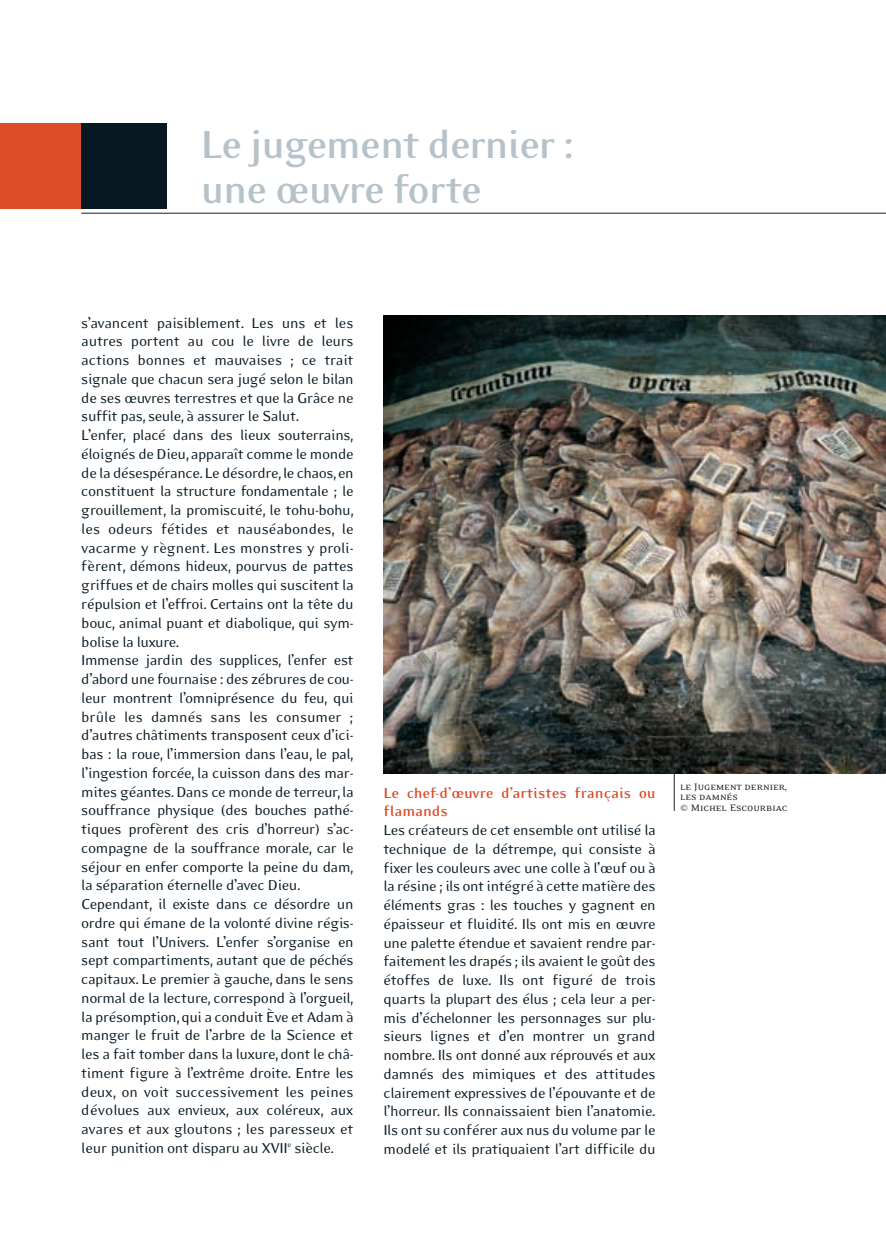
<style>
.page{position:relative;width:886px;height:1256px;background:#fff}
.page>*{position:absolute;margin:0;border:0;box-sizing:border-box;transform-origin:0 0}
.t1{font:700 45px/45px "Eidetic Modern";letter-spacing:-.04em;color:#b6c2c9}
.t2{font:16.5px/18.8px "Eidetic Modern";letter-spacing:-.015em;color:#071822}
.t3{font:700 16.5px/18.8px "Eidetic Modern";color:#dc4c27}
.t4{font:10.8px/10.5px "Eidetic Serif Small Caps";color:#231f20}
</style>
<div class="page">
<div style="left:0;top:124px;width:124px;height:85px;background:#dc4c27"></div>
<div style="left:81px;top:124px;width:85px;height:85px;background:#071822"></div>
<hr style="left:81px;top:213px;width:804px;height:1px;background:#231f20">
<hr style="left:673px;top:771px;width:1px;height:39px;background:#231f20">
<img style="left:383px;top:316px;width:502px;height:457px">
<h1 class="t1" style="left:200px;top:120px;width:375px">Le jugement dernier : une œuvre forte</h1>
<p class="t2" style="left:81px;top:314px;width:274px">s’avancent paisiblement. Les uns et les autres portent au cou le livre de leurs actions bonnes et mauvaises ; ce trait signale que chacun sera jugé selon le bilan de ses œuvres terrestres et que la Grâce ne suffit pas, seule, à assurer le Salut.<br>L’enfer, placé dans des lieux souterrains, éloignés de Dieu, apparaît comme le monde de la désespérance. Le désordre, le chaos, en constituent la structure fondamentale ; le grouillement, la promiscuité, le tohu-bohu, les odeurs fétides et nauséabondes, le vacarme y règnent. Les monstres y proli&shy;fèrent, démons hideux, pourvus de pattes griffues et de chairs molles qui suscitent la répulsion et l’effroi. Certains ont la tête du bouc, animal puant et diabolique, qui sym&shy;bolise la luxure.<br>Immense jardin des supplices, l’enfer est d’abord une fournaise : des zébrures de cou&shy;leur montrent l’omniprésence du feu, qui brûle les damnés sans les consumer ; d’autres châtiments transposent ceux d’ici&shy;bas : la roue, l’immersion dans l’eau, le pal, l’ingestion forcée, la cuisson dans des mar&shy;mites géantes. Dans ce monde de terreur, la souffrance physique (des bouches pathé&shy;tiques profèrent des cris d’horreur) s’ac&shy;compagne de la souffrance morale, car le séjour en enfer comporte la peine du dam, la séparation éternelle d’avec Dieu.<br>Cependant, il existe dans ce désordre un ordre qui émane de la volonté divine régis&shy;sant tout l’Univers. L’enfer s’organise en sept compartiments, autant que de péchés capitaux. Le premier à gauche, dans le sens normal de la lecture, correspond à l’orgueil, la présomption, qui a conduit Ève et Adam à manger le fruit de l’arbre de la Science et les a fait tomber dans la luxure, dont le châ&shy;timent figure à l’extrême droite. Entre les deux, on voit successivement les peines dévolues aux envieux, aux coléreux, aux avares et aux gloutons ; les paresseux et leur punition ont disparu au XVII<sup>e</sup> siècle.</p>
<p class="t3" style="left:383px;top:782px;width:274px">Le chef-d’œuvre d’artistes français ou flamands</p>
<p class="t2" style="left:383px;top:821px;width:274px;text-align:justify">Les créateurs de cet ensemble ont utilisé la technique de la détrempe, qui consiste à fixer les couleurs avec une colle à l’œuf ou à la résine ; ils ont intégré à cette matière des éléments gras : les touches y gagnent en épaisseur et fluidité. Ils ont mis en œuvre une palette étendue et savaient rendre par&shy;faitement les drapés ; ils avaient le goût des étoffes de luxe. Ils ont figuré de trois quarts la plupart des élus ; cela leur a per&shy;mis d’échelonner les personnages sur plu&shy;sieurs lignes et d’en montrer un grand nombre. Ils ont donné aux réprouvés et aux damnés des mimiques et des attitudes clairement expressives de l’épouvante et de l’horreur. Ils connaissaient bien l’anatomie.<br>Ils ont su conférer aux nus du volume par le modelé et ils pratiquaient l’art difficile du</p>
<p class="t4" style="left:680px;top:780px;width:109px">le Jugement dernier, les damnés<br>© Michel Escourbiac</p>
</div>
